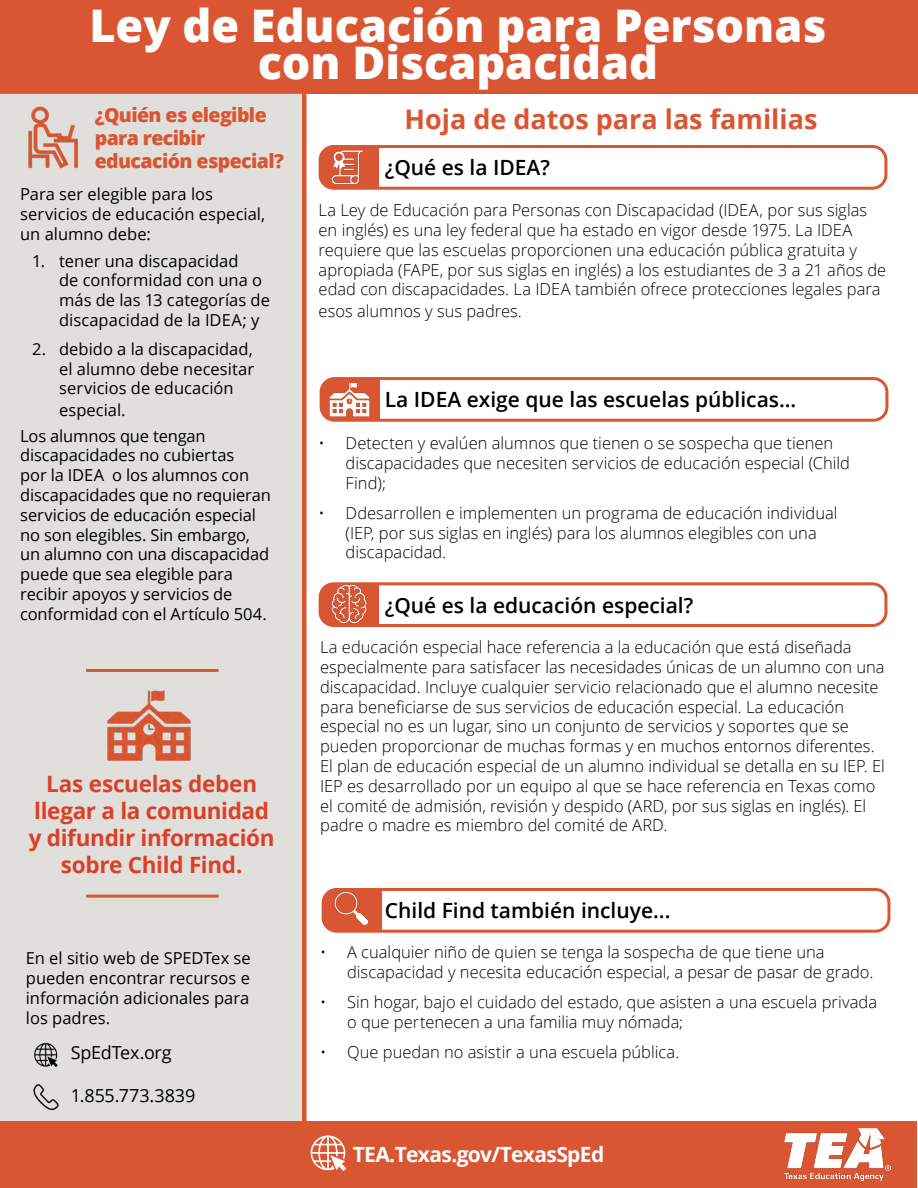
<style>
.page{position:relative;width:918px;height:1188px;background:#fff}
.page>*{position:absolute;margin:0;border:0;box-sizing:border-box;transform-origin:0 0}
.t1{font:800 45px/37.5px "Open Sans";color:#fff;text-align:center}
.t2{font:700 27px "Open Sans";color:#da5532}
.t3{font:700 22.5px/27px "Open Sans";letter-spacing:-.015em;color:#da4027;text-align:center}
.t4{font:600 21px "Open Sans";color:#000}
.t5{font:700 21px "Open Sans";letter-spacing:-.03em;color:#fff}
.t6{font:800 19.5px/23.4px "Open Sans";letter-spacing:-.03em;color:#da5532}
.t7{font:18px "Open Sans";letter-spacing:-.01em;color:#000}
.t8{font:300 16.5px/19.8px "Open Sans";color:#000}
.t9{font:16.5px/19.8px "Open Sans";letter-spacing:-.005em;color:#000}
</style>
<div class="page">
<div style="left:319px;top:145px;width:568px;height:45px;border:3px solid #da5532;border-radius:14px"></div>
<div style="left:319px;top:146px;width:59px;height:42px;background:#da5532;border-radius:14px"></div>
<div style="left:336px;top:147px;width:42px;height:41px;background:#da5532"></div>
<div style="left:319px;top:582px;width:568px;height:45px;border:3px solid #da5532;border-radius:14px"></div>
<div style="left:336px;top:584px;width:42px;height:42px;background:#da5532"></div>
<div style="left:0;top:0;width:918px;height:94px;background:#da5532"></div>
<div style="left:0;top:94px;width:304px;height:1093px;background:#e0dfdb"></div>
<div style="left:0;top:1122px;width:917px;height:66px;background:#da5532"></div>
<img style="left:320px;top:148px;width:43px;height:38px">
<img style="left:785px;top:1129px;width:105px;height:52px">
<hr style="left:86px;top:669px;width:133px;height:3px;background:#da5532">
<hr style="left:86px;top:895px;width:133px;height:3px;background:#da5532">
<img style="left:28px;top:106px;width:50px;height:63px">
<div style="left:322px;top:888px;width:568px;height:45px;border:3px solid #da5532;border-radius:14px"></div>
<div style="left:322px;top:889px;width:59px;height:42px;background:#da5532;border-radius:14px"></div>
<div style="left:339px;top:889px;width:42px;height:42px;background:#da5532"></div>
<img style="left:325px;top:889px;width:44px;height:39px">
<div style="left:320px;top:377px;width:568px;height:45px;border:3px solid #da5532;border-radius:14px"></div>
<div style="left:320px;top:378px;width:59px;height:42px;background:#da5532;border-radius:14px"></div>
<div style="left:337px;top:379px;width:42px;height:41px;background:#da5532"></div>
<img style="left:323px;top:380px;width:47px;height:38px">
<img style="left:107px;top:690px;width:84px;height:71px">
<img style="left:318px;top:583px;width:59px;height:43px">
<div style="left:302px;top:94px;width:5px;height:1028px;background:#da5531"></div>
<img style="left:33px;top:1084px;width:26px;height:26px">
<img style="left:34px;top:1042px;width:24px;height:25px">
<svg style="left:310px;top:1135px;width:37px;height:36px"></svg>
<p class="t1" style="left:89px;top:4px;width:739px">Ley de Educación para Personas con Discapacidad</p>
<p class="t6" style="left:95px;top:102px;width:173px">¿Quién es elegible para recibir</p>
<p class="t6" style="left:95px;top:149px;width:191px">educación especial?</p>
<p class="t9" style="left:20px;top:184px;width:246px">Para ser elegible para los servicios de educación especial, un alumno debe:</p>
<p class="t9" style="left:59px;top:250px;width:212px;text-indent:-27px">1. tener una discapacidad<br>de conformidad con una o más de las 13 categorías de discapacidad de la IDEA; y</p>
<p class="t9" style="left:59px;top:339px;width:196px;text-align:justify;text-indent:-27px">2. debido a la discapacidad, el alumno debe necesitar servicios de educación</p>
<p class="t9" style="left:59px;top:400px;width:68px">especial.</p>
<p class="t2" style="left:405px;top:100px;width:414px">Hoja de datos para las familias</p>
<p class="t4" style="left:385px;top:153px;width:167px">¿Qué es la IDEA?</p>
<p class="t8" style="left:319px;top:200px;width:569px">La Ley de Educación para Personas con Discapacidad (IDEA, por sus siglas en inglés) es una ley federal que ha estado en vigor desde 1975. La IDEA requiere que las escuelas proporcionen una educación pública gratuita y apropiada (FAPE, por sus siglas en inglés) a los estudiantes de 3 a 21 años de edad con discapacidades. La IDEA también ofrece protecciones legales para</p>
<p class="t8" style="left:319px;top:301px;width:205px">esos alumnos y sus padres.</p>
<p class="t4" style="left:385px;top:385px;width:413px">La IDEA exige que las escuelas públicas...</p>
<p class="t9" style="left:20px;top:425px;width:252px">Los alumnos que tengan discapacidades no cubiertas<br>por la IDEA o los alumnos con discapacidades que no requieran servicios de educación especial no son elegibles. Sin embargo, un alumno con una discapacidad puede que sea elegible para recibir apoyos y servicios de conformidad con el Artículo 504.</p>
<p class="t3" style="left:29px;top:769px;width:247px">Las escuelas deben llegar a la comunidad y difundir información sobre Child Find.</p>
<p class="t9" style="left:26px;top:948px;width:226px;text-align:justify">En el sitio web de SPEDTex se pueden encontrar recursos e información adicionales para</p>
<p class="t9" style="left:26px;top:1007px;width:86px">los padres.</p>
<p class="t7" style="left:71px;top:1040px;width:102px">SpEdTex.org</p>
<p class="t7" style="left:71px;top:1083px;width:126px">1.855.773.3839</p>
<p class="t8" style="left:346px;top:433px;width:506px;text-indent:-27px">• Detecten y evalúen alumnos que tienen o se sospecha que tienen discapacidades que necesiten servicios de educación especial (Child<br>Find);</p>
<p class="t8" style="left:346px;top:502px;width:493px;text-indent:-27px">• Ddesarrollen e implementen un programa de educación individual (IEP, por sus siglas en inglés) para los alumnos elegibles con una discapacidad.</p>
<p class="t4" style="left:385px;top:591px;width:310px">¿Qué es la educación especial?</p>
<p class="t8" style="left:320px;top:637px;width:566px">La educación especial hace referencia a la educación que está diseñada especialmente para satisfacer las necesidades únicas de un alumno con una discapacidad. Incluye cualquier servicio relacionado que el alumno necesite para beneficiarse de sus servicios de educación especial. La educación especial no es un lugar, sino un conjunto de servicios y soportes que se pueden proporcionar de muchas formas y en muchos entornos diferentes.<br>El plan de educación especial de un alumno individual se detalla en su IEP. El IEP es desarrollado por un equipo al que se hace referencia en Texas como el comité de admisión, revisión y despido (ARD, por sus siglas en inglés). El padre o madre es miembro del comité de ARD.</p>
<p class="t4" style="left:385px;top:896px;width:287px">Child Find también incluye...</p>
<p class="t8" style="left:347px;top:942px;width:528px;text-indent:-27px">• A cualquier niño de quien se tenga la sospecha de que tiene una discapacidad y necesita educación especial, a pesar de pasar de grado.</p>
<p class="t8" style="left:347px;top:992px;width:532px;text-indent:-27px">• Sin hogar, bajo el cuidado del estado, que asisten a una escuela privada o que pertenecen a una familia muy nómada;</p>
<p class="t8" style="left:320px;top:1042px;width:361px">• Que puedan no asistir a una escuela pública.</p>
<p class="t5" style="left:353px;top:1140px;width:253px">TEA.Texas.gov/TexasSpEd</p>
</div>
